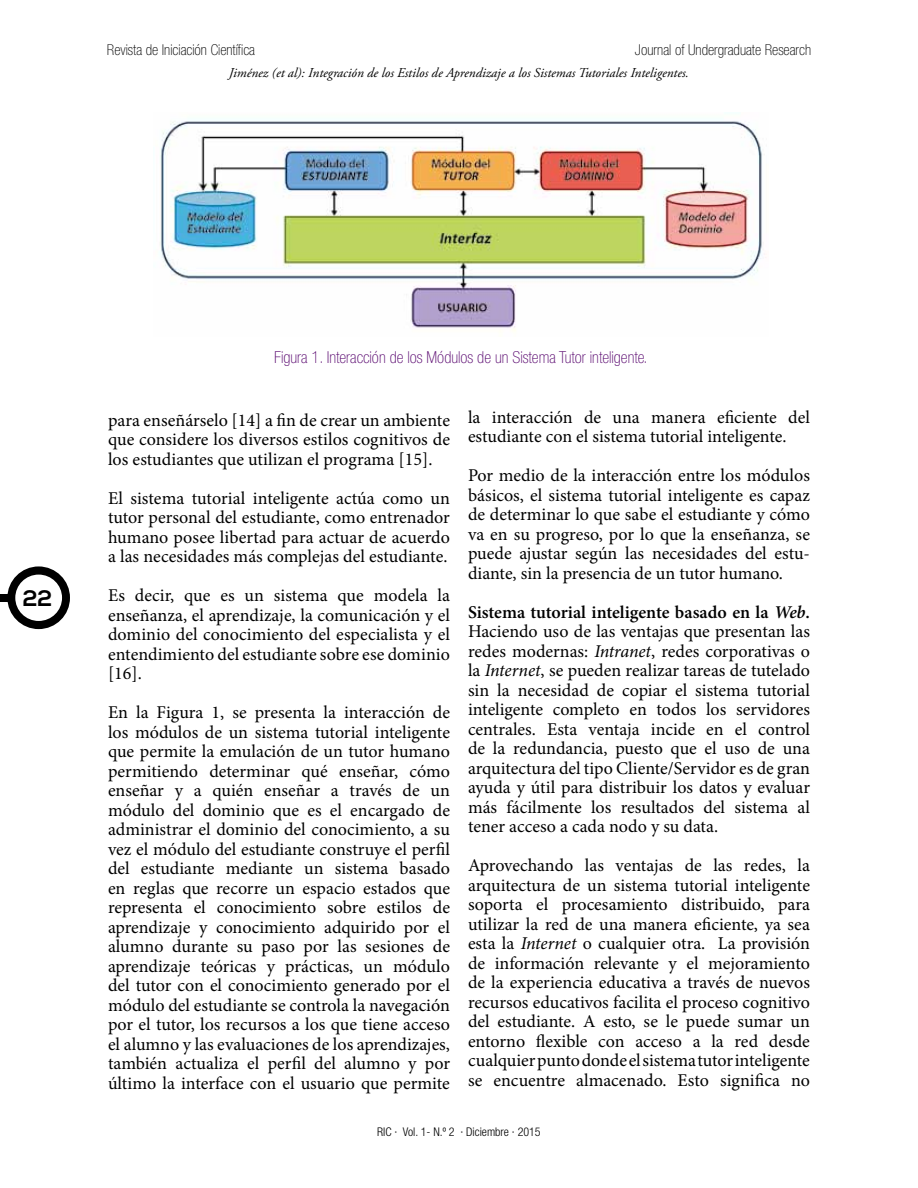
<style>
.page{position:relative;width:918px;height:1188px;background:#fff}
.page>*{position:absolute;margin:0;border:0;box-sizing:border-box;transform-origin:0 0}
.t1{font:700 22.5px "Nexa";color:#000}
.t2{font:18px/19.5px "Minion Pro";color:#000;text-align:justify}
.t3{font:100 condensed 16.5px "Helvetica Neue LT Pro";color:#5a0970}
.t4{font:100 condensed 15px "Helvetica Neue LT Pro";color:#000}
.t5{font:italic 13.5px "Adobe Garamond Pro";color:#000}
.t6{font:300 condensed 12px "Helvetica Neue LT Pro";color:#000}
.s1{font-weight:600}
.s2{font-weight:600;font-style:italic}
.s3{font-style:italic}
</style>
<div class="page">
<div style="left:7px;top:566px;width:63px;height:63px;background:#000;border-radius:50%"></div>
<div style="left:0;top:594px;width:17px;height:8px;background:#000"></div>
<div style="left:15px;top:575px;width:47px;height:46px;background:#fff;border-radius:50%"></div>
<img style="left:160px;top:121px;width:605px;height:211px">
<p class="t4" style="left:107px;top:42px;width:150px">Revista de Iniciación Científica</p>
<p class="t4" style="left:635px;top:42px;width:178px">Journal of Undergraduate Research</p>
<p class="t5" style="left:229px;top:65px;width:462px">Jiménez (et al): Integración de los Estilos de Aprendizaje a los Sistemas Tutoriales Inteligentes.</p>
<p class="t1" style="left:23px;top:585px;width:31px">22</p>
<p class="t3" style="left:274px;top:348px;width:375px">Figura 1. Interacción de los Módulos de un Sistema Tutor inteligente.</p>
<p class="t2" style="left:108px;top:410px;width:344px">para enseñárselo [14] a fin de crear un ambiente que considere los diversos estilos cognitivos de los estudiantes que utilizan el programa [15].</p>
<p class="t2" style="left:108px;top:488px;width:344px">El sistema tutorial inteligente actúa como un tutor personal del estudiante, como entrenador humano posee libertad para actuar de acuerdo a las necesidades más complejas del estudiante.</p>
<p class="t2" style="left:108px;top:586px;width:344px">Es decir, que es un sistema que modela la enseñanza, el aprendizaje, la comunicación y el dominio del conocimiento del especialista y el entendimiento del estudiante sobre ese dominio [16].</p>
<p class="t2" style="left:108px;top:703px;width:344px">En la Figura 1, se presenta la interacción de los módulos de un sistema tutorial inteligente que permite la emulación de un tutor humano permitiendo determinar qué enseñar, cómo enseñar y a quién enseñar a través de un módulo del dominio que es el encargado de administrar el dominio del conocimiento, a su vez el módulo del estudiante construye el perfil del estudiante mediante un sistema basado en reglas que recorre un espacio estados que representa el conocimiento sobre estilos de aprendizaje y conocimiento adquirido por el alumno durante su paso por las sesiones de aprendizaje teóricas y prácticas, un módulo del tutor con el conocimiento generado por el módulo del estudiante se controla la navegación por el tutor, los recursos a los que tiene acceso el alumno y las evaluaciones de los aprendizajes, también actualiza el perfil del alumno y por último la interface con el usuario que permite</p>
<p class="t2" style="left:468px;top:408px;width:343px">la interacción de una manera eficiente del estudiante con el sistema tutorial inteligente.</p>
<p class="t2" style="left:468px;top:466px;width:344px">Por medio de la interacción entre los módulos básicos, el sistema tutorial inteligente es capaz de determinar lo que sabe el estudiante y cómo va en su progreso, por lo que la enseñanza, se puede ajustar según las necesidades del estu&shy;diante, sin la presencia de un tutor humano.</p>
<p class="t2" style="left:468px;top:603px;width:344px"><span class="s1">Sistema tutorial inteligente basado en la</span> <span class="s2">Web</span><span class="s1">.<br></span>Haciendo uso de las ventajas que presentan las redes modernas: <span class="s3">Intranet</span>, redes corporativas o la <span class="s3">Internet</span>, se pueden realizar tareas de tutelado sin la necesidad de copiar el sistema tutorial inteligente completo en todos los servidores centrales. Esta ventaja incide en el control de la redundancia, puesto que el uso de una arquitectura del tipo Cliente/Servidor es de gran ayuda y útil para distribuir los datos y evaluar más fácilmente los resultados del sistema al tener acceso a cada nodo y su data.</p>
<p class="t2" style="left:468px;top:856px;width:344px">Aprovechando las ventajas de las redes, la arquitectura de un sistema tutorial inteligente soporta el procesamiento distribuido, para utilizar la red de una manera eficiente, ya sea esta la <span class="s3">Internet</span> o cualquier otra. La provisión de información relevante y el mejoramiento de la experiencia educativa a través de nuevos recursos educativos facilita el proceso cognitivo del estudiante. A esto, se le puede sumar un entorno flexible con acceso a la red desde cualquier punto donde el sistema tutor inteligente se encuentre almacenado. Esto significa no</p>
<p class="t6" style="left:377px;top:1125px;width:165px">RIC · Vol. 1- N.º 2 · Diciembre · 2015</p>
</div>
